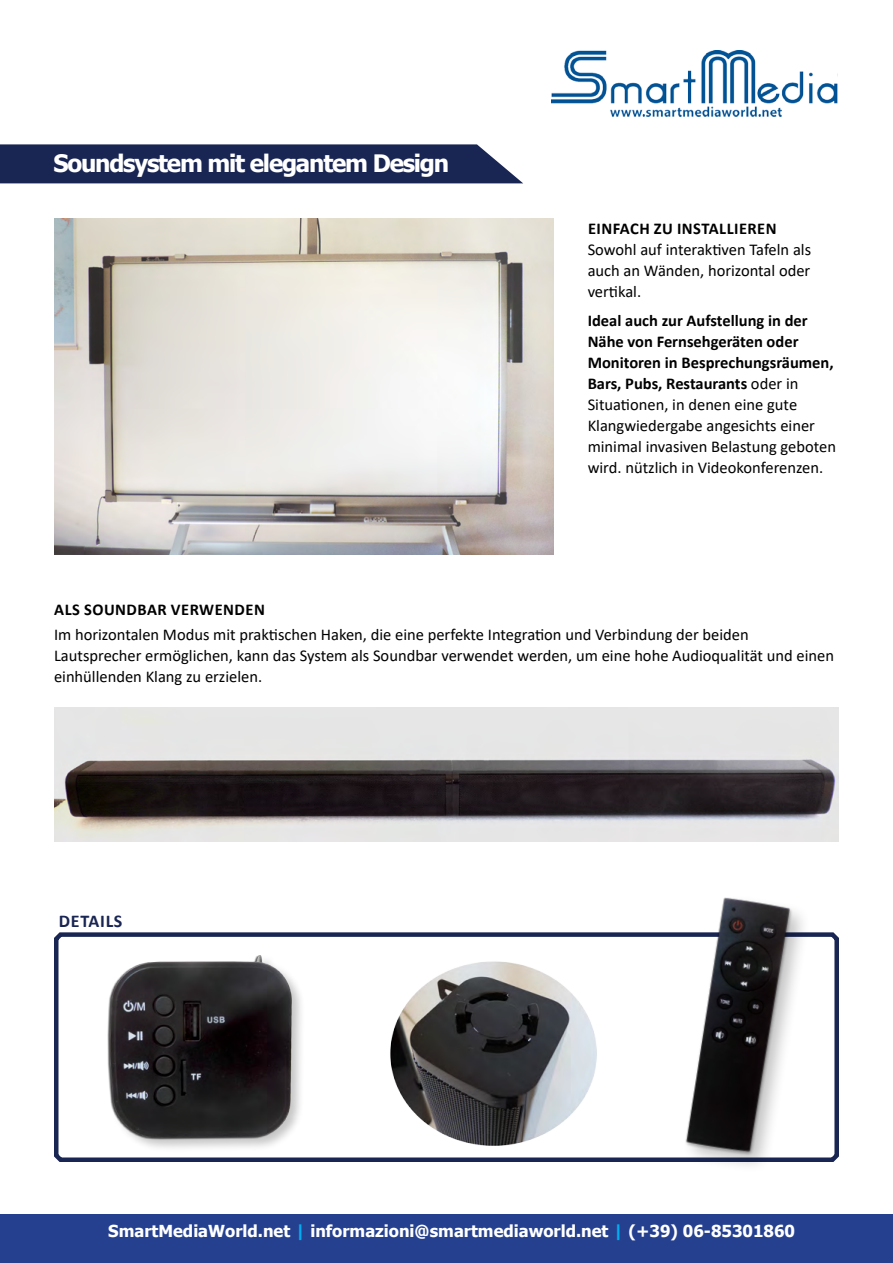
<style>
.page{position:relative;width:893px;height:1263px;background:#fff}
.page>*{position:absolute;margin:0;border:0;box-sizing:border-box;transform-origin:0 0}
.t1{font:700 24px "Tahoma";letter-spacing:-.05em;color:#fff}
.t2{font:700 18px "Calibri";letter-spacing:.04em;color:#192552}
.t3{font:16.5px/21px "Calibri";color:#000}
.t4{font:700 16.5px "Tahoma";color:#fff}
.t5{font:700 16.5px "Calibri";letter-spacing:.03em;color:#000}
.s1{font-weight:700}
.s2{color:#00aeef}
</style>
<div class="page">
<img style="left:552px;top:50px;width:286px;height:67px">
<div style="left:0;top:1214px;width:893px;height:49px;background:#25408f"></div>
<svg style="left:54px;top:932px;width:785px;height:230px"></svg>
<img style="left:55px;top:218px;width:499px;height:337px">
<img style="left:54px;top:707px;width:784px;height:135px">
<img style="left:77px;top:943px;width:250px;height:212px">
<img style="left:381px;top:943px;width:229px;height:203px">
<div style="left:0;top:144px;width:523px;height:39px;background:#192552"></div>
<img style="left:630px;top:897px;width:203px;height:269px">
<p class="t1" style="left:53px;top:146px;width:397px">Soundsystem mit elegantem Design</p>
<p class="t5" style="left:588px;top:216px;width:190px">EINFACH ZU INSTALLIEREN</p>
<p class="t3" style="left:588px;top:238px;width:225px;text-align:justify">Sowohl auf interaktiven Tafeln als auch an Wänden, horizontal oder vertikal.</p>
<p class="t3" style="left:588px;top:310px;width:250px"><span class="s1">Ideal auch zur Aufstellung in der Nähe von Fernsehgeräten oder Monitoren in Besprechungsräumen, Bars, Pubs, Restaurants</span> oder in Situationen, in denen eine gute Klangwiedergabe angesichts einer minimal invasiven Belastung geboten wird. nützlich in Videokonferenzen.</p>
<p class="t5" style="left:54px;top:598px;width:212px">ALS SOUNDBAR VERWENDEN</p>
<p class="t3" style="left:54px;top:624px;width:782px">Im horizontalen Modus mit praktischen Haken, die eine perfekte Integration und Verbindung der beiden<br>Lautsprecher ermöglichen, kann das System als Soundbar verwendet werden, um eine hohe Audioqualität und einen einhüllenden Klang zu erzielen.</p>
<p class="t2" style="left:59px;top:908px;width:65px">DETAILS</p>
<p class="t4" style="left:108px;top:1219px;width:688px">SmartMediaWorld.net <span class="s2">|</span> informazioni@smartmediaworld.net <span class="s2">|</span> (+39) 06-85301860</p>
</div>
